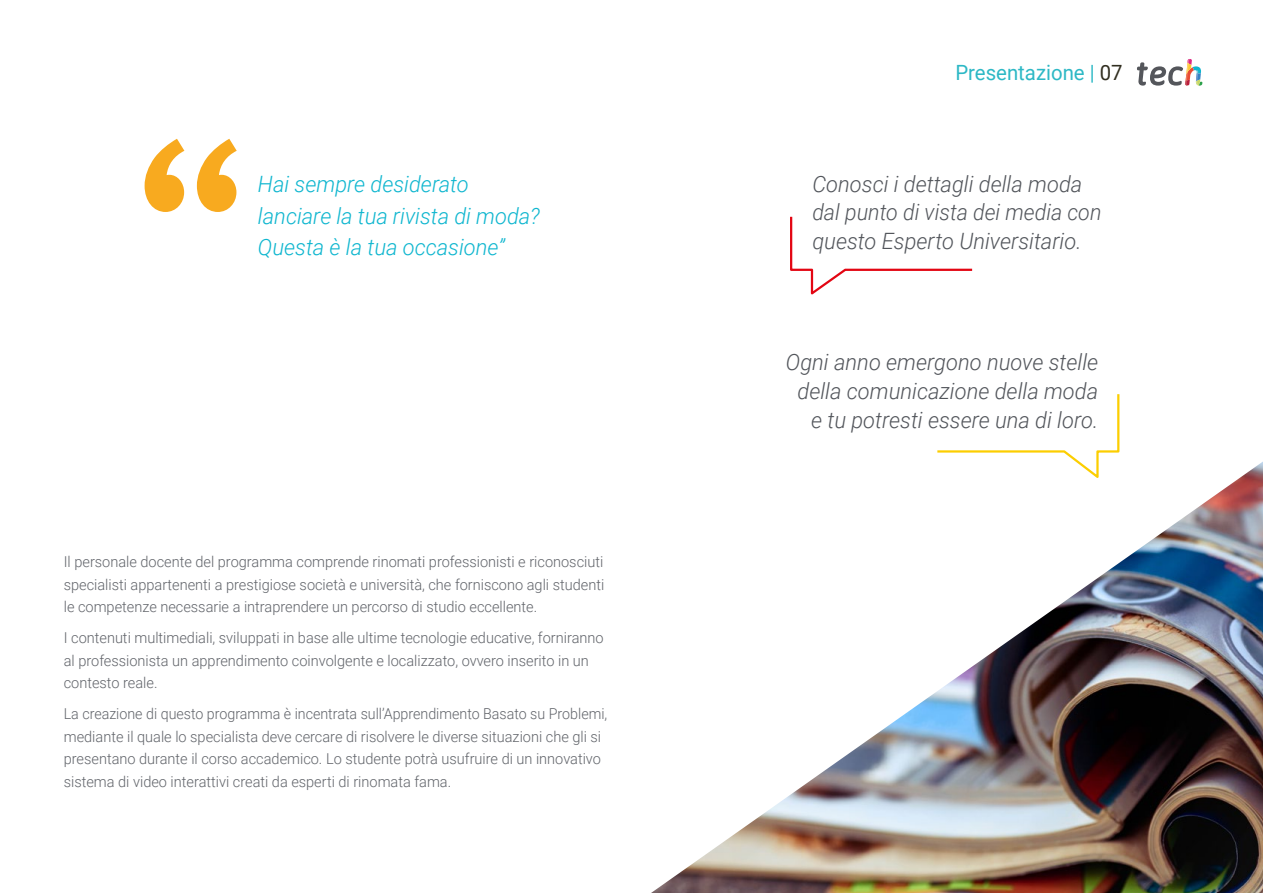
<style>
.page{position:relative;width:1263px;height:893px;background:#fff}
.page>*{position:absolute;margin:0;border:0;box-sizing:border-box;transform-origin:0 0}
.t1{font:italic 300 22.5px/28.5px "Roboto";color:#52555b;text-align:right}
.t2{font:italic 300 22.5px/31.5px "Roboto";color:#0fb6cf}
.t3{font:21px "Roboto";color:#2db8c5}
.t4{font:300 15px/22.5px "Roboto";color:#61646a;text-align:justify}
.t5{font:300 15px/22.5px "Roboto";color:#61646a;scale:.95 1}
.s1{color:#312e20}
</style>
<div class="page">
<svg style="left:145px;top:139px;width:92px;height:73px"></svg>
<img style="left:651px;top:461px;width:612px;height:432px">
<svg style="left:1137px;top:59px;width:65px;height:27px"></svg>
<svg style="left:935px;top:394px;width:185px;height:87px"></svg>
<svg style="left:790px;top:216px;width:183px;height:79px"></svg>
<h1 class="t2" style="left:258px;top:168px;width:284px">Hai sempre desiderato lanciare la tua rivista di moda?<br>Questa è la tua occasione”</h1>
<p class="t4" style="left:64px;top:550px;width:542px">Il personale docente del programma comprende rinomati professionisti e riconosciuti specialisti appartenenti a prestigiose società e università, che forniscono agli studenti le competenze necessarie a intraprendere un percorso di studio eccellente.</p>
<p class="t4" style="left:64px;top:626px;width:541px;text-align:left">I contenuti multimediali, sviluppati in base alle ultime tecnologie educative, forniranno al professionista un apprendimento coinvolgente e localizzato, ovvero inserito in un contesto reale.</p>
<p class="t5" style="left:64px;top:702px;width:573px">La creazione di questo programma è incentrata sull’Apprendimento Basato su Problemi, mediante il quale lo specialista deve cercare di risolvere le diverse situazioni che gli si presentano durante il corso accademico. Lo studente potrà usufruire di un innovativo sistema di video interattivi creati da esperti di rinomata fama.</p>
<h2 class="t3" style="left:955px;top:57px;width:169px">Presentazione | <span class="s1">07</span></h2>
<h1 class="t1" style="left:812px;top:169px;width:291px;text-align:left">Conosci i dettagli della moda dal punto di vista dei media con questo Esperto Universitario.</h1>
<h1 class="t1" style="left:786px;top:347px;width:314px">Ogni anno emergono nuove stelle della comunicazione della moda e tu potresti essere una di loro.</h1>
</div>
